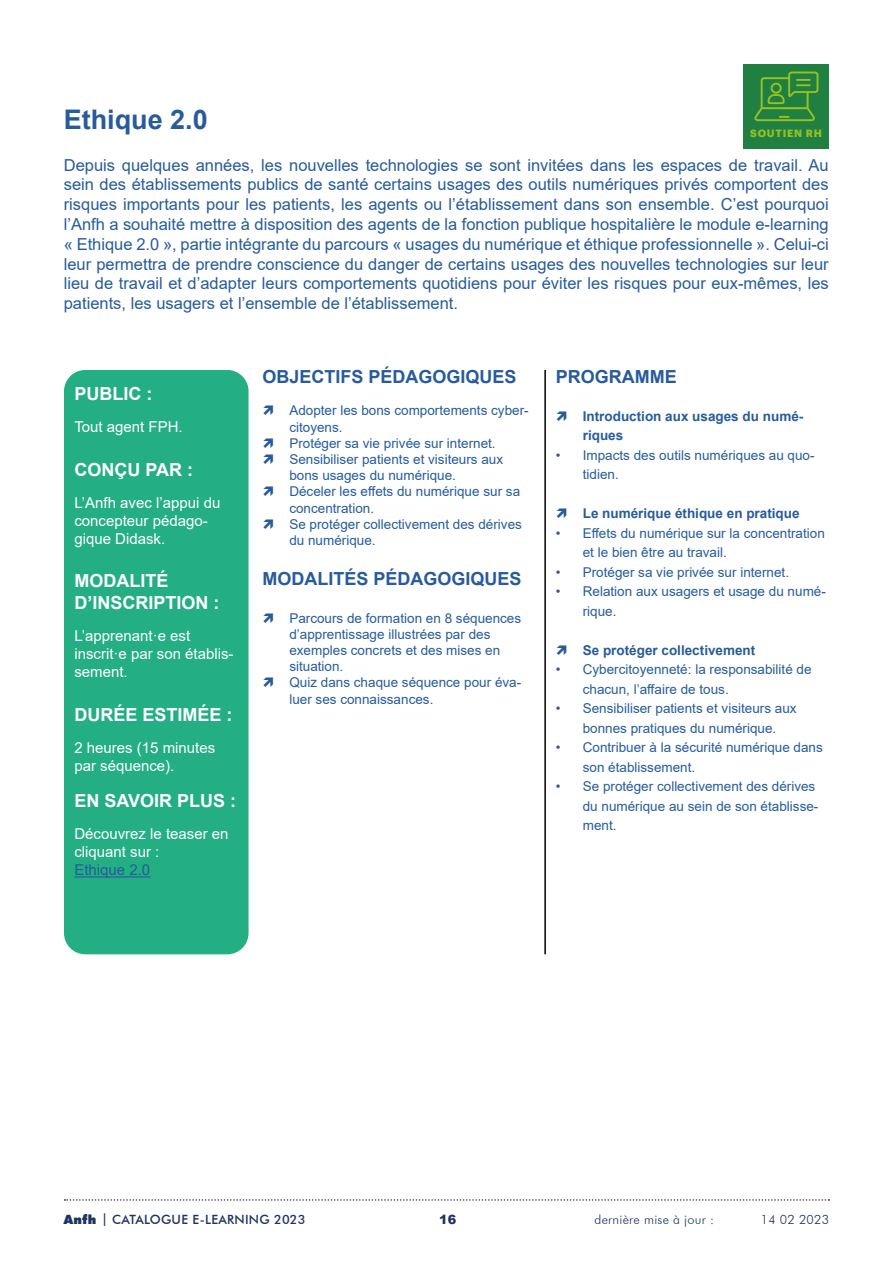
<style>
.page{position:relative;width:893px;height:1263px;background:#fff}
.page>*{position:absolute;margin:0;border:0;box-sizing:border-box;transform-origin:0 0}
.t1{font:700 27px "Arial";color:#275b9b}
.t2{font:700 18px/21.6px "Arial";color:#fff}
.t3{font:700 18px "Arial";color:#275b9b}
.t4{font:16.5px/19.8px "Arial";color:#275b9b;text-align:justify}
.t5{font:15px/18px "Arial";color:#fff}
.t6{font:15px "Arial";color:#275b9b}
.t7{font:13.5px/16.2px "Arial";color:#275b9b}
.t8{font:700 13.5px/19.5px "Arial";color:#275b9b}
.t9{font:500 12.75px "Futura BT";letter-spacing:.02em;color:#1f3464}
.t10{font:300 12.75px "Futura BT";letter-spacing:.02em;color:#1f3464}
.t11{font:900 12.75px "Arial";color:#1f3464}
.t12{font:700 10.35px "Graphik";letter-spacing:.07em;color:#95c122}
.s1{font-weight:900}
</style>
<div class="page">
<svg style="left:65px;top:1199px;width:764px;height:2px"></svg>
<div style="left:744px;top:64px;width:85px;height:85px;background:#208042"></div>
<svg style="left:754px;top:72px;width:64px;height:49px"></svg>
<div style="left:64px;top:370px;width:185px;height:584px;background:#23ae84;border-radius:21px"></div>
<hr style="left:74px;top:876px;width:76px;height:1px;background:#275b9b">
<hr style="left:544px;top:370px;width:2px;height:584px;background:#000">
<h1 class="t1" style="left:64px;top:101px;width:146px">Ethique 2.0</h1>
<p class="t4" style="left:64px;top:155px;width:766px">Depuis quelques années, les nouvelles technologies se sont invitées dans les espaces de travail. Au sein des établissements publics de santé certains usages des outils numériques privés comportent des risques importants pour les patients, les agents ou l’établissement dans son ensemble. C’est pourquoi l’Anfh a souhaité mettre à disposition des agents de la fonction publique hospitalière le module e-learning « Ethique 2.0 », partie intégrante du parcours « usages du numérique et éthique professionnelle ». Celui-ci leur permettra de prendre conscience du danger de certains usages des nouvelles technologies sur leur lieu de travail et d’adapter leurs comportements quotidiens pour éviter les risques pour eux-mêmes, les patients, les usagers et l’ensemble de l’établissement.</p>
<p class="t12" style="left:750px;top:125px;width:73px">SOUTIEN RH</p>
<h2 class="t2" style="left:74px;top:383px;width:79px">PUBLIC :</h2>
<p class="t5" style="left:74px;top:418px;width:110px">Tout agent FPH.</p>
<h2 class="t2" style="left:74px;top:459px;width:120px">CONÇU PAR :</h2>
<p class="t5" style="left:74px;top:494px;width:147px">L’Anfh avec l’appui du concepteur pédago&shy;gique Didask.</p>
<h2 class="t2" style="left:74px;top:570px;width:147px">MODALITÉ<br>D’INSCRIPTION :</h2>
<p class="t5" style="left:74px;top:627px;width:161px">L’apprenant·e est inscrit·e par son établis&shy;sement.</p>
<h2 class="t2" style="left:74px;top:704px;width:160px">DURÉE ESTIMÉE :</h2>
<p class="t5" style="left:74px;top:738px;width:142px">2 heures (15 minutes par séquence).</p>
<h2 class="t2" style="left:74px;top:790px;width:163px">EN SAVOIR PLUS :</h2>
<p class="t5" style="left:74px;top:825px;width:156px">Découvrez le teaser en cliquant sur :</p>
<p class="t6" style="left:74px;top:860px;width:77px">Ethique 2.0</p>
<h2 class="t3" style="left:262px;top:364px;width:256px">OBJECTIFS PÉDAGOGIQUES</h2>
<p class="t7" style="left:289px;top:402px;width:241px">Adopter les bons comportements cyber&shy;citoyens.<br>Protéger sa vie privée sur internet.<br>Sensibiliser patients et visiteurs aux bons usages du numérique.<br>Déceler les effets du numérique sur sa concentration.<br>Se protéger collectivement des dérives du numérique.</p>
<h2 class="t3" style="left:262px;top:566px;width:261px">MODALITÉS PÉDAGOGIQUES</h2>
<p class="t7" style="left:289px;top:609px;width:233px">Parcours de formation en 8 séquences d’apprentissage illustrées par des exemples concrets et des mises en situation.<br>Quiz dans chaque séquence pour éva&shy;luer ses connaissances.</p>
<h2 class="t3" style="left:556px;top:364px;width:122px">PROGRAMME</h2>
<p class="t8" style="left:583px;top:406px;width:222px">Introduction aux usages du numé&shy;riques</p>
<p class="t7" style="left:583px;top:445px;width:233px;line-height:19.5px;text-indent:-27px">• Impacts des outils numériques au quo&shy;tidien.</p>
<p class="t8" style="left:583px;top:504px;width:218px">Le numérique éthique en pratique</p>
<p class="t7" style="left:583px;top:523px;width:244px;line-height:19.5px;text-indent:-27px">• Effets du numérique sur la concentration et le bien être au travail.</p>
<p class="t7" style="left:556px;top:564px;width:235px">• Protéger sa vie privée sur internet.</p>
<p class="t7" style="left:583px;top:581px;width:245px;line-height:19.5px;text-indent:-27px">• Relation aux usagers et usage du numé&shy;rique.</p>
<p class="t8" style="left:583px;top:640px;width:174px">Se protéger collectivement</p>
<p class="t7" style="left:583px;top:659px;width:230px;line-height:19.5px;text-indent:-27px">• Cybercitoyenneté: la responsabilité de chacun, l’affaire de tous.</p>
<p class="t7" style="left:556px;top:698px;width:242px;line-height:19.5px;text-align:center">• Sensibiliser patients et visiteurs aux bonnes pratiques du numérique.</p>
<p class="t7" style="left:583px;top:737px;width:242px;line-height:19.5px;text-indent:-27px">• Contribuer à la sécurité numérique dans son établissement.</p>
<p class="t7" style="left:583px;top:776px;width:237px;line-height:19.5px;text-indent:-27px">• Se protéger collectivement des dérives du numérique au sein de son établisse&shy;ment.</p>
<p class="t9" style="left:64px;top:1212px;width:243px"><span class="s1">Anfh</span> | CATALOGUE E-LEARNING 2023</p>
<p class="t11" style="left:439px;top:1210px;width:19px">16</p>
<p class="t10" style="left:595px;top:1212px;width:121px">dernière mise à jour :</p>
<p class="t10" style="left:761px;top:1212px;width:70px">14 02 2023</p>
</div>
